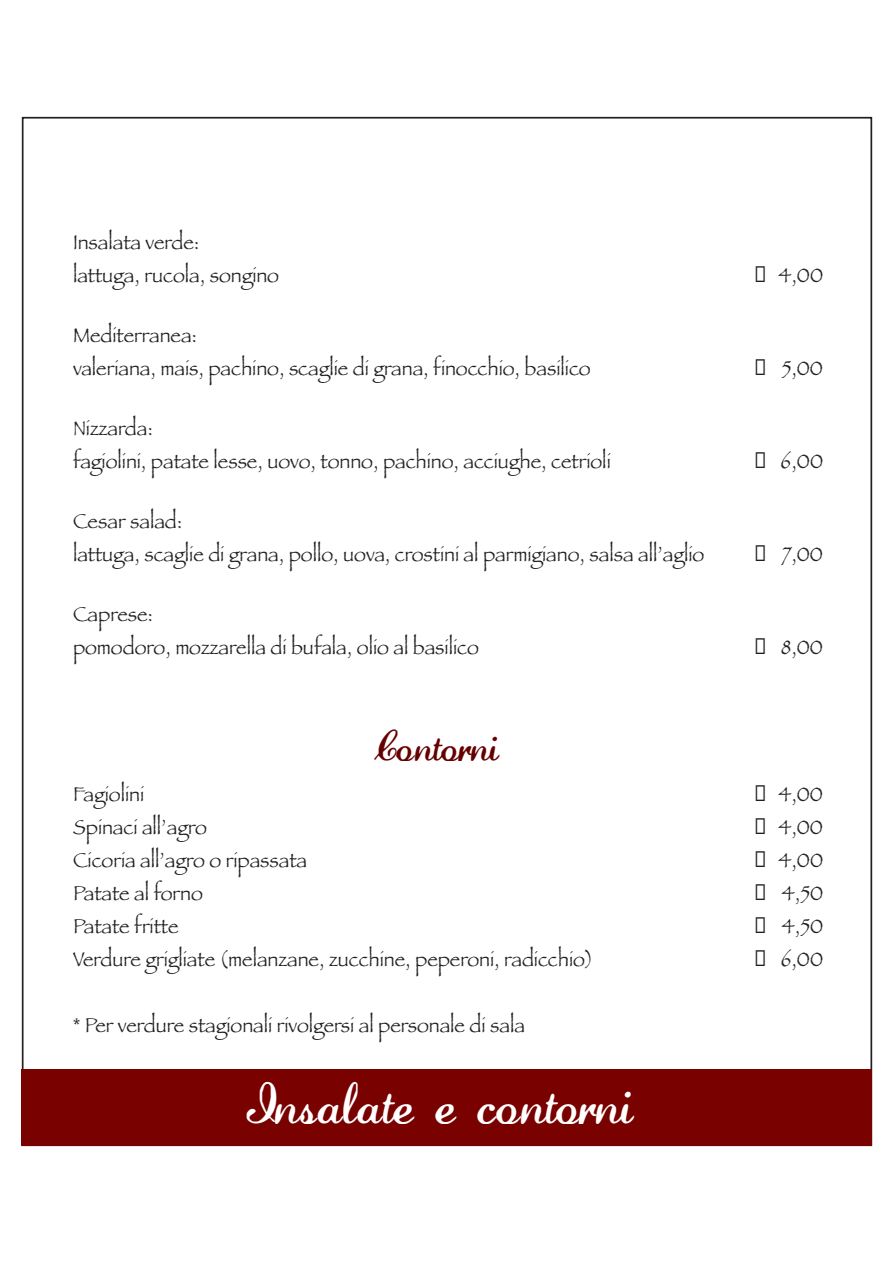
<style>
.page{position:relative;width:893px;height:1263px;background:#fff}
.page>*{position:absolute;margin:0;border:0;box-sizing:border-box;transform-origin:0 0}
.t1{font:42px "Lauren Script";color:#fff}
.t2{font:31.5px "Lauren Script";color:#600}
.t3{font:21px/33px "Papyrus";color:#231f20;scale:.94 1}
</style>
<div class="page">
<div style="left:22px;top:117px;width:850px;height:1029px;background:#fff;border:2px solid #231f20"></div>
<div style="left:21px;top:1069px;width:850px;height:77px;background:#790100"></div>
<p class="t3" style="left:73px;top:225px;width:221px">Insalata verde:<br>lattuga, rucola, songino</p>
<p class="t3" style="left:73px;top:318px;width:552px">Mediterranea:<br>valeriana, mais, pachino, scaglie di grana, finocchio, basilico</p>
<p class="t3" style="left:73px;top:411px;width:574px">Nizzarda:<br>fagiolini, patate lesse, uovo, tonno, pachino, acciughe, cetrioli</p>
<p class="t3" style="left:73px;top:504px;width:673px">Cesar salad:<br>lattuga, scaglie di grana, pollo, uova, crostini al parmigiano, salsa all’aglio</p>
<p class="t3" style="left:73px;top:597px;width:433px">Caprese:<br>pomodoro, mozzarella di bufala, olio al basilico</p>
<h2 class="t2" style="left:374px;top:726px;width:127px">Contorni</h2>
<p class="t3" style="left:756px;top:258px;width:73px">€ 4,00</p>
<p class="t3" style="left:756px;top:351px;width:73px">€ 5,00</p>
<p class="t3" style="left:756px;top:444px;width:73px">€ 6,00</p>
<p class="t3" style="left:755px;top:537px;width:73px">€ 7,00</p>
<p class="t3" style="left:756px;top:630px;width:73px">€ 8,00</p>
<p class="t3" style="left:73px;top:778px;width:77px">Fagiolini</p>
<p class="t3" style="left:756px;top:778px;width:73px">€ 4,00</p>
<p class="t3" style="left:73px;top:810px;width:144px">Spinaci all’agro</p>
<p class="t3" style="left:756px;top:810px;width:73px">€ 4,00</p>
<p class="t3" style="left:73px;top:843px;width:251px">Cicoria all’agro o ripassata</p>
<p class="t3" style="left:756px;top:843px;width:73px">€ 4,00</p>
<p class="t3" style="left:73px;top:876px;width:140px">Patate al forno</p>
<p class="t3" style="left:756px;top:876px;width:73px">€ 4,50</p>
<p class="t3" style="left:73px;top:909px;width:114px">Patate fritte</p>
<p class="t3" style="left:756px;top:909px;width:73px">€ 4,50</p>
<p class="t3" style="left:73px;top:942px;width:555px">Verdure grigliate (melanzane, zucchine, peperoni, radicchio)</p>
<p class="t3" style="left:756px;top:942px;width:73px">€ 6,00</p>
<p class="t3" style="left:73px;top:1008px;width:482px">* Per verdure stagionali rivolgersi al personale di sala</p>
<h1 class="t1" style="left:247px;top:1077px;width:388px">Insalate e contorni</h1>
</div>
